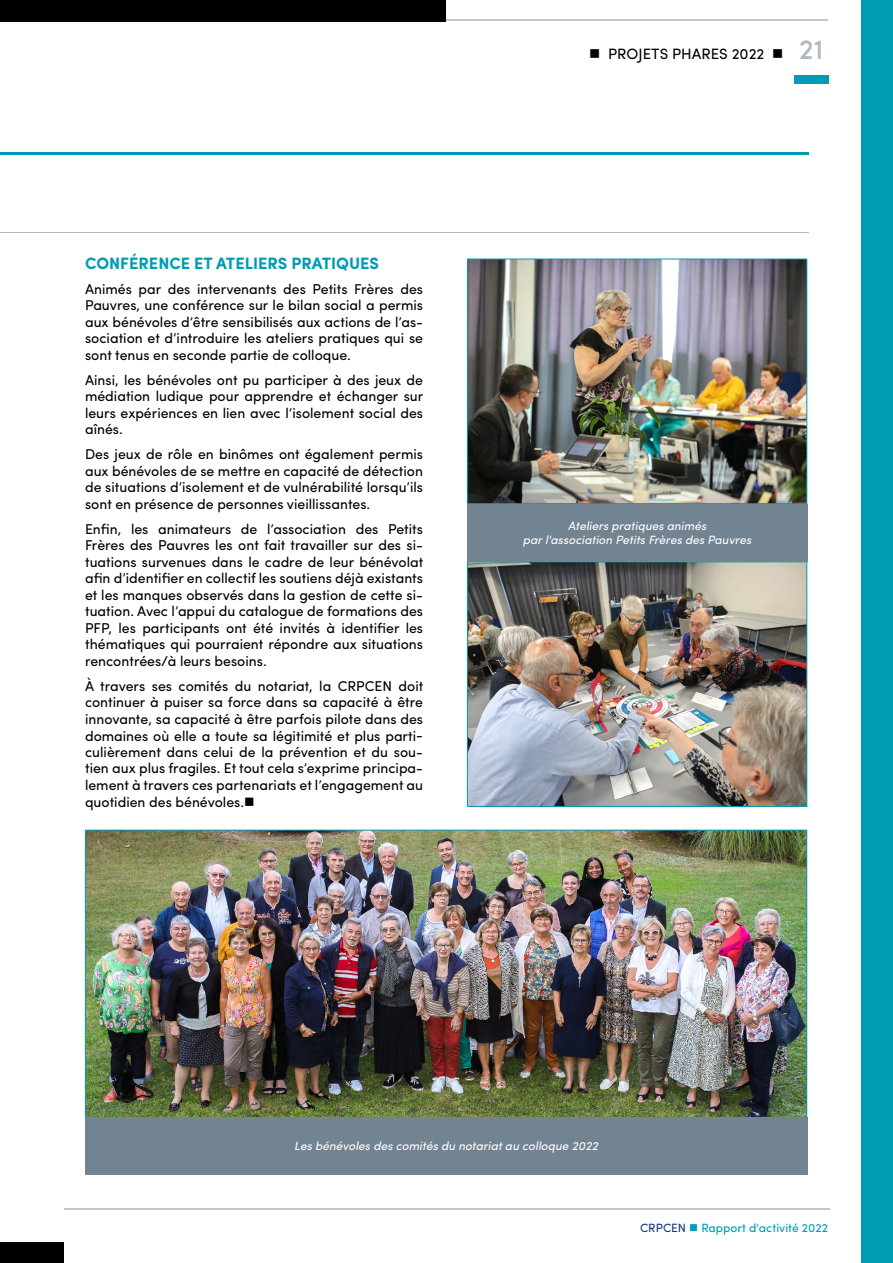
<style>
.page{position:relative;width:893px;height:1263px;background:#fff}
.page>*{position:absolute;margin:0;border:0;box-sizing:border-box;transform-origin:0 0}
.t1{font:700 16.5px "Sofia Pro";color:#009cb4}
.t2{font:15px "Sofia Pro";color:#000}
.t3{font:14.25px/16.5px "Sofia Pro";color:#000;text-align:justify}
.t4{font:italic 12px/14.4px "Sofia Pro";color:#fff;text-align:center}
.t5{font:12px "Sofia Pro";color:#009cb4}
.s1{font-weight:500;font-size:28.2px;color:#b0b8c3}
.s2{color:#14387f}
</style>
<div class="page">
<hr style="left:64px;top:1208px;width:766px;height:2px;background:#c6c6c6">
<div style="left:794px;top:75px;width:34px;height:9px;background:#009cb4"></div>
<div style="left:0;top:1242px;width:64px;height:21px;background:#000"></div>
<div style="left:861px;top:0;width:32px;height:1263px;background:#009cb4"></div>
<hr style="left:443px;top:19px;width:385px;height:2px;background:#c6c6c6">
<div style="left:0;top:0;width:446px;height:21px;background:#000"></div>
<hr style="left:0;top:152px;width:808px;height:3px;background:#009cb4">
<hr style="left:0;top:232px;width:808px;height:1px;background:#afbbc3">
<img style="left:87px;top:832px;width:718px;height:284px">
<img style="left:469px;top:261px;width:336px;height:241px">
<div style="left:467px;top:259px;width:340px;height:245px;border:1px solid #009cb4"></div>
<img style="left:469px;top:563px;width:336px;height:242px">
<div style="left:467px;top:561px;width:340px;height:246px;border:1px solid #009cb4"></div>
<div style="left:467px;top:504px;width:340px;height:57px;background:#728392"></div>
<div style="left:85px;top:1117px;width:722px;height:58px;background:#728392"></div>
<p class="t1" style="left:85px;top:251px;width:295px">CONFÉRENCE ET ATELIERS PRATIQUES</p>
<p class="t3" style="left:85px;top:280px;width:340px">Animés par des intervenants des Petits Frères des Pauvres, une conférence sur le bilan social a permis aux bénévoles d’être sensibilisés aux actions de l’as&shy;sociation et d’introduire les ateliers pratiques qui se sont tenus en seconde partie de colloque.</p>
<p class="t3" style="left:85px;top:371px;width:340px">Ainsi, les bénévoles ont pu participer à des jeux de médiation ludique pour apprendre et échanger sur leurs expériences en lien avec l’isolement social des aînés.</p>
<p class="t3" style="left:85px;top:445px;width:340px">Des jeux de rôle en binômes ont également permis aux bénévoles de se mettre en capacité de détection de situations d’isolement et de vulnérabilité lorsqu’ils sont en présence de personnes vieillissantes.</p>
<p class="t3" style="left:85px;top:520px;width:340px">Enfin, les animateurs de l’association des Petits Frères des Pauvres les ont fait travailler sur des si&shy;tuations survenues dans le cadre de leur bénévolat afin d’identifier en collectif les soutiens déjà existants et les manques observés dans la gestion de cette si&shy;tuation. Avec l’appui du catalogue de formations des PFP, les participants ont été invités à identifier les thématiques qui pourraient répondre aux situations rencontrées/à leurs besoins.</p>
<p class="t3" style="left:85px;top:677px;width:340px">À travers ses comités du notariat, la CRPCEN doit continuer à puiser sa force dans sa capacité à être innovante, sa capacité à être parfois pilote dans des domaines où elle a toute sa légitimité et plus parti&shy;culièrement dans celui de la prévention et du sou&shy;tien aux plus fragiles. Et tout cela s’exprime principa&shy;lement à travers ces partenariats et l’engagement au quotidien des bénévoles.■</p>
<p class="t2" style="left:589px;top:42px;width:236px">■ PROJETS PHARES 2022 ■ <span class="s1">21</span></p>
<p class="t4" style="left:523px;top:518px;width:230px">Ateliers pratiques animés<br>par l'association Petits Frères des Pauvres</p>
<p class="t4" style="left:294px;top:1138px;width:305px">Les bénévoles des comités du notariat au colloque 2022</p>
<p class="t5" style="left:640px;top:1219px;width:190px"><span class="s2">CRPCEN</span> ■ Rapport d'activité 2022</p>
</div>
